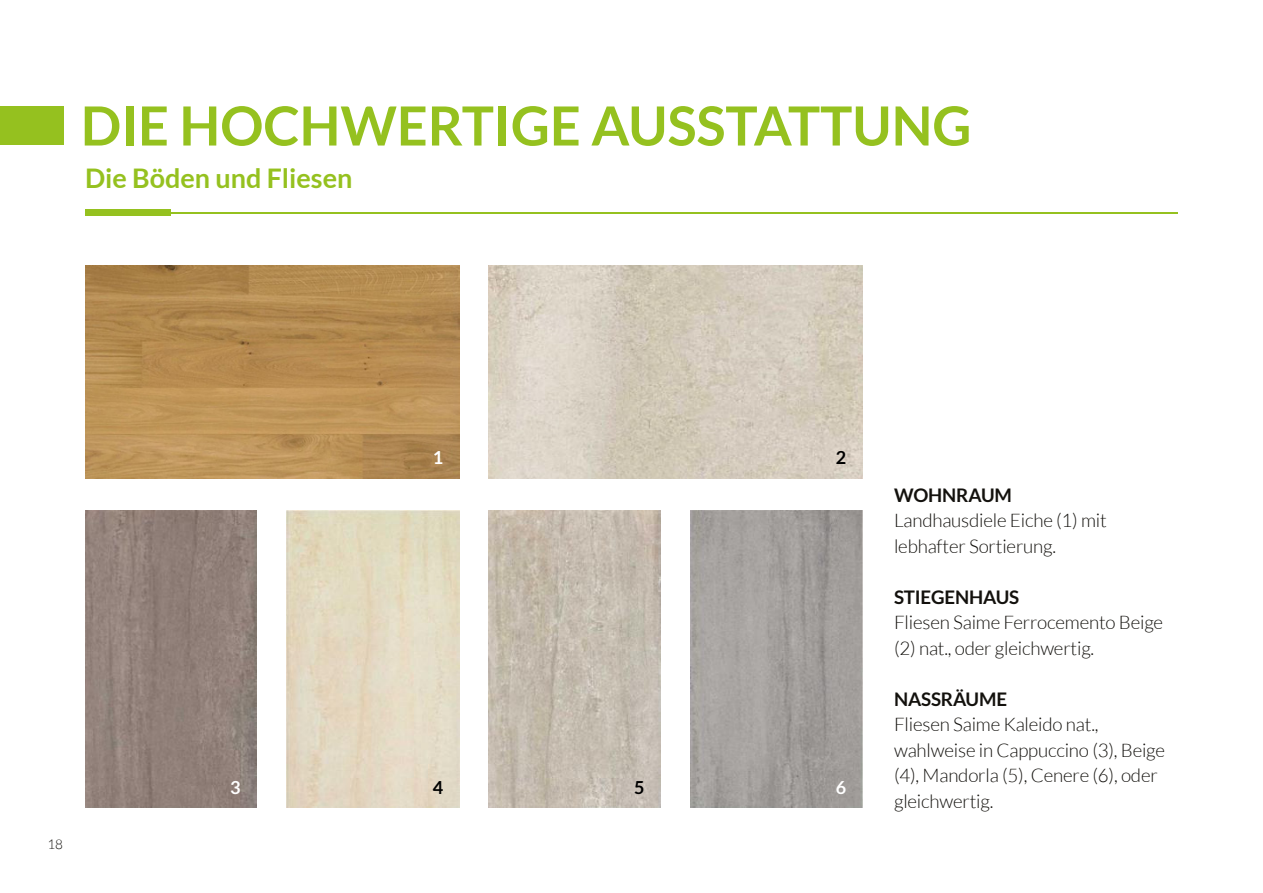
<style>
.page{position:relative;width:1263px;height:893px;background:#fff}
.page>*{position:absolute;margin:0;border:0;box-sizing:border-box;transform-origin:0 0}
.t1{font:700 54px "Lato";color:#95c11f}
.t2{font:700 27px "Lato";color:#95c11f}
.t3{font:300 18.75px/25.5px "Lato";letter-spacing:-.01em;color:#13110d}
.t4{font:700 18.75px "Lato";letter-spacing:-.01em;color:#13110d}
.t5{font:700 18px "Lato";color:#fff}
.t6{font:700 18px "Lato";color:#000}
.t7{font:300 13.5px "Lato";color:#13110d}
</style>
<div class="page">
<div style="left:0;top:106px;width:64px;height:39px;background:#95c11f"></div>
<div style="left:85px;top:209px;width:85px;height:7px;background:#95c11f"></div>
<hr style="left:85px;top:212px;width:1093px;height:1px;background:#95c11f">
<img style="left:85px;top:266px;width:374px;height:212px">
<img style="left:489px;top:266px;width:373px;height:212px">
<img style="left:85px;top:510px;width:172px;height:298px">
<img style="left:489px;top:510px;width:172px;height:298px">
<img style="left:690px;top:510px;width:172px;height:298px">
<h1 class="t1" style="left:81px;top:95px;width:892px">DIE HOCHWERTIGE AUSSTATTUNG</h1>
<h2 class="t2" style="left:85px;top:162px;width:269px">Die Böden und Fliesen</h2>
<p class="t7" style="left:47px;top:836px;width:17px">18</p>
<p class="t5" style="left:433px;top:447px;width:12px">1</p>
<p class="t6" style="left:836px;top:447px;width:12px">2</p>
<p class="t5" style="left:230px;top:777px;width:12px">3</p>
<p class="t6" style="left:433px;top:777px;width:12px">4</p>
<p class="t6" style="left:634px;top:777px;width:12px">5</p>
<p class="t5" style="left:836px;top:777px;width:12px">6</p>
<p class="t4" style="left:894px;top:484px;width:119px">WOHNRAUM</p>
<p class="t3" style="left:894px;top:508px;width:214px">Landhausdiele Eiche (1) mit lebhafter Sortierung.</p>
<p class="t4" style="left:894px;top:586px;width:127px">STIEGENHAUS</p>
<p class="t3" style="left:894px;top:610px;width:271px">Fliesen Saime Ferrocemento Beige (2) nat., oder gleichwertig.</p>
<p class="t4" style="left:894px;top:688px;width:115px">NASSRÄUME</p>
<p class="t3" style="left:894px;top:712px;width:273px">Fliesen Saime Kaleido nat., wahlweise in Cappuccino (3), Beige (4), Mandorla (5), Cenere (6), oder gleichwertig.</p>
</div>
